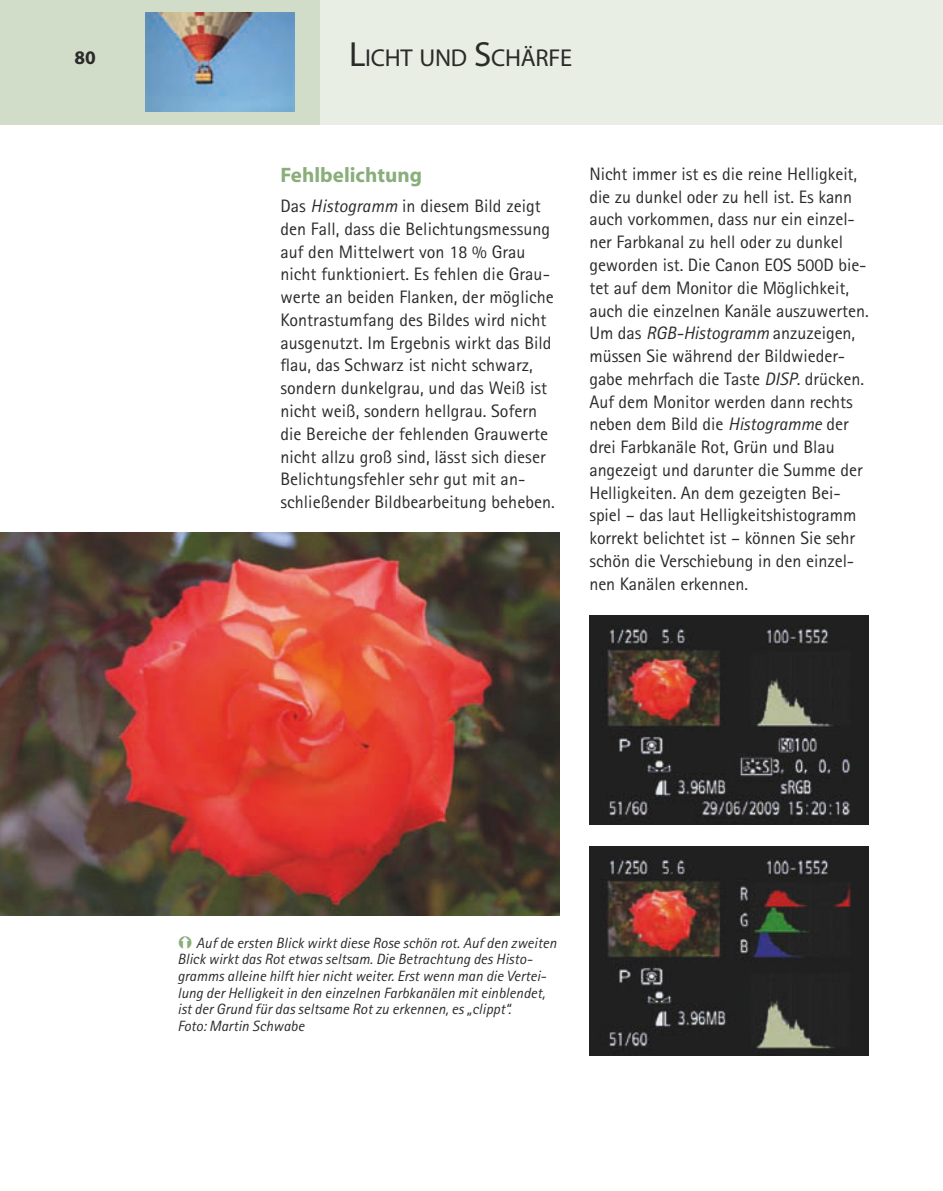
<style>
.page{position:relative;width:943px;height:1191px;background:#fff}
.page>*{position:absolute;margin:0;border:0;box-sizing:border-box;transform-origin:0 0}
.t1{font:24.5px "Myriad";letter-spacing:-.01em;color:#2b2b2a}
.t2{font:700 21px "Myriad";color:#89ae7b}
.t3{font:700 19.25px "Myriad";color:#2b2b2a}
.t4{font:18.03px/22.8px "Rotis Sans Serif";color:#2b2b2a}
.t5{font:italic 14.88px/16.6px "Rotis Sans Serif";color:#2b2b2a}
.s1{font-size:35px}
.s2{font-style:italic}
</style>
<div class="page">
<div style="left:319px;top:0;width:347px;height:124px;background:#e8eee4"></div>
<div style="left:666px;top:0;width:277px;height:124px;background:#e8eee4"></div>
<div style="left:0;top:0;width:319px;height:124px;background:#d1ddc9"></div>
<img style="left:145px;top:12px;width:149px;height:100px">
<img style="left:0;top:532px;width:559px;height:383px">
<img style="left:589px;top:615px;width:279px;height:209px">
<img style="left:589px;top:846px;width:279px;height:209px">
<p class="t3" style="left:74px;top:48px;width:23px">80</p>
<h1 class="t1" style="left:349px;top:45px;width:225px"><span class="s1">L</span>ICHT UND <span class="s1">S</span>CHÄRFE</h1>
<p class="t2" style="left:280px;top:164px;width:143px">Fehlbelichtung</p>
<p class="t4" style="left:280px;top:195px;width:276px">Das <span class="s2">Histogramm</span> in diesem Bild zeigt den Fall, dass die Belichtungsmessung auf den Mittelwert von 18 % Grau nicht funktioniert. Es fehlen die Grau&shy;werte an beiden Flanken, der mögliche Kontrastumfang des Bildes wird nicht ausgenutzt. Im Ergebnis wirkt das Bild flau, das Schwarz ist nicht schwarz, sondern dunkelgrau, und das Weiß ist nicht weiß, sondern hellgrau. Sofern die Bereiche der fehlenden Grauwerte nicht allzu groß sind, lässt sich dieser Belichtungsfehler sehr gut mit an&shy;schließender Bildbearbeitung beheben.</p>
<p class="t4" style="left:589px;top:162px;width:281px">Nicht immer ist es die reine Helligkeit, die zu dunkel oder zu hell ist. Es kann auch vorkommen, dass nur ein einzel&shy;ner Farbkanal zu hell oder zu dunkel geworden ist. Die Canon EOS 500D bie&shy;tet auf dem Monitor die Möglichkeit, auch die einzelnen Kanäle auszuwerten.<br>Um das <span class="s2">RGB-Histogramm</span> anzuzeigen, müssen Sie während der Bildwieder&shy;gabe mehrfach die Taste <span class="s2">DISP</span>. drücken.<br>Auf dem Monitor werden dann rechts neben dem Bild die <span class="s2">Histogramme</span> der drei Farbkanäle Rot, Grün und Blau angezeigt und darunter die Summe der Helligkeiten. An dem gezeigten Bei&shy;spiel – das laut Helligkeitshistogramm korrekt belichtet ist – können Sie sehr schön die Verschiebung in den einzel&shy;nen Kanälen erkennen.</p>
<p class="t5" style="left:177px;top:934px;width:381px;text-indent:19px">Auf de ersten Blick wirkt diese Rose schön rot. Auf den zweiten Blick wirkt das Rot etwas seltsam. Die Betrachtung des Histo&shy;gramms alleine hilft hier nicht weiter. Erst wenn man die Vertei&shy;lung der Helligkeit in den einzelnen Farbkanälen mit einblendet, ist der Grund für das seltsame Rot zu erkennen, es „clippt“.<br>Foto: Martin Schwabe</p>
</div>
